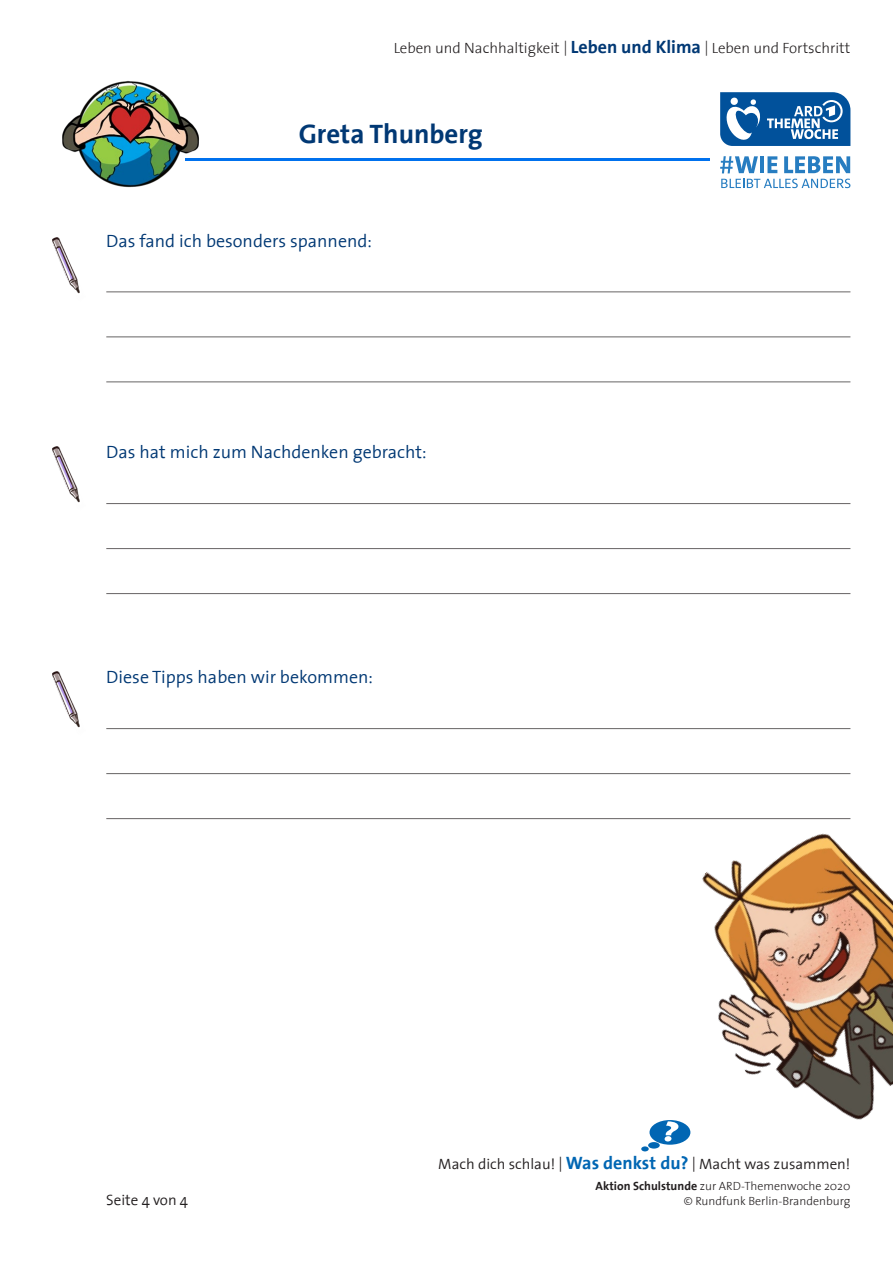
<style>
.page{position:relative;width:893px;height:1263px;background:#fff}
.page>*{position:absolute;margin:0;border:0;box-sizing:border-box;transform-origin:0 0}
.t1{font:700 27px "The Sans 7";color:#013874}
.t2{font:300 18px "The Sans 4";color:#013874}
.t3{font:300 15px "The Sans 3";color:#231f20}
.t4{font:300 15px "The Sans 4";color:#231f20}
.t5{font:300 12px "The Sans 3";color:#231f20}
.s1{font-family:"The Sans 7";font-weight:700;font-size:18px;color:#013874}
.s2{font-family:"The Sans 7";font-weight:700;font-size:18px;color:#0166b3}
.s3{font-family:"The Sans 7";font-weight:700}
</style>
<div class="page">
<svg style="left:720px;top:92px;width:130px;height:54px"></svg>
<hr style="left:760px;top:156px;width:4px;height:17px;background:#277dc1">
<svg style="left:767px;top:156px;width:10px;height:17px"></svg>
<svg style="left:784px;top:156px;width:66px;height:17px"></svg>
<svg style="left:720px;top:156px;width:38px;height:17px"></svg>
<svg style="left:721px;top:179px;width:129px;height:9px"></svg>
<img style="left:62px;top:81px;width:137px;height:107px">
<hr style="left:185px;top:158px;width:524px;height:3px;background:#0071ee">
<hr style="left:106px;top:291px;width:744px;height:1px;background:#231f20">
<hr style="left:106px;top:336px;width:744px;height:1px;background:#231f20">
<hr style="left:106px;top:381px;width:744px;height:1px;background:#231f20">
<hr style="left:106px;top:503px;width:744px;height:1px;background:#231f20">
<hr style="left:106px;top:548px;width:744px;height:1px;background:#231f20">
<hr style="left:106px;top:593px;width:744px;height:1px;background:#231f20">
<hr style="left:106px;top:728px;width:744px;height:1px;background:#231f20">
<hr style="left:106px;top:773px;width:744px;height:1px;background:#231f20">
<hr style="left:106px;top:818px;width:744px;height:1px;background:#231f20">
<img style="left:53px;top:237px;width:27px;height:57px">
<img style="left:630px;top:818px;width:263px;height:334px">
<img style="left:53px;top:671px;width:27px;height:57px">
<img style="left:53px;top:447px;width:27px;height:56px">
<div style="left:649px;top:1120px;width:41px;height:25px;background:#0166b3;border-radius:50%"></div>
<svg style="left:665px;top:1121px;width:13px;height:20px"></svg>
<div style="left:648px;top:1142px;width:12px;height:6px;background:#0166b3;border-radius:50%"></div>
<div style="left:641px;top:1146px;width:8px;height:5px;background:#0166b3;border-radius:50%"></div>
<p class="t3" style="left:394px;top:36px;width:458px">Leben und Nachhaltigkeit | <span class="s1">Leben und Klima</span> | Leben und Fortschritt</p>
<h1 class="t1" style="left:299px;top:111px;width:186px">Greta Thunberg</h1>
<p class="t2" style="left:106px;top:225px;width:267px">Das fand ich besonders spannend:</p>
<p class="t2" style="left:106px;top:437px;width:322px">Das hat mich zum Nachdenken gebracht:</p>
<p class="t2" style="left:106px;top:662px;width:268px">Diese Tipps haben wir bekommen:</p>
<p class="t4" style="left:438px;top:1151px;width:414px">Mach dich schlau! | <span class="s2">Was denkst du?</span> | Macht was zusammen!</p>
<p class="t5" style="left:595px;top:1176px;width:256px"><span class="s3">Aktion Schulstunde</span> zur ARD-Themenwoche 2020</p>
<p class="t4" style="left:106px;top:1187px;width:83px">Seite 4 von 4</p>
<p class="t5" style="left:684px;top:1191px;width:168px">© Rundfunk Berlin-Brandenburg</p>
</div>
